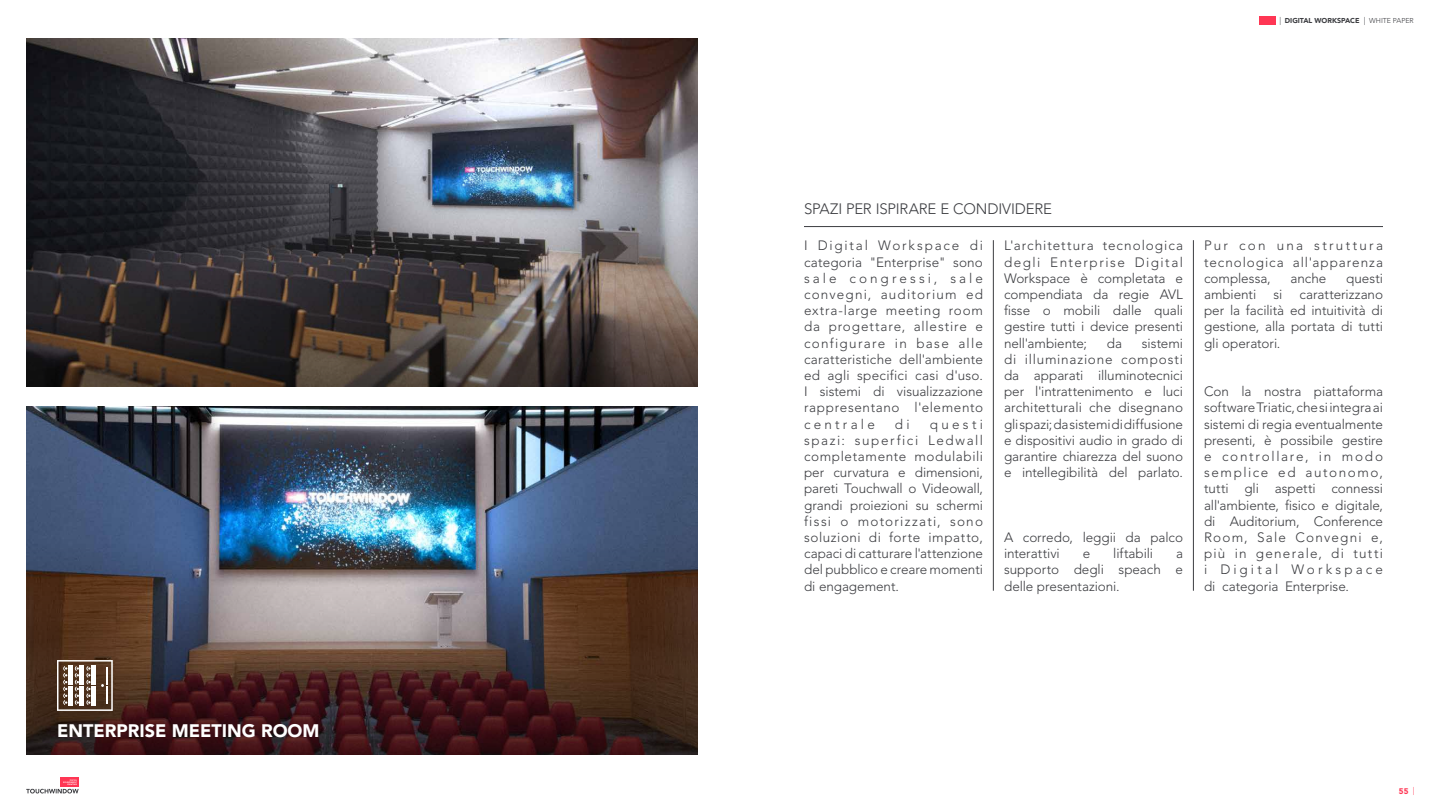
<style>
.page{position:relative;width:1440px;height:810px;background:#fff}
.page>*{position:absolute;margin:0;border:0;box-sizing:border-box;transform-origin:0 0}
.t1{font:900 18px "Avenir LT Std";color:#fff}
.t2{font:300 15px "Avenir LT Std";letter-spacing:-.015em;color:#3c3d41}
.t3{font:300 13.5px/16.2px "Avenir LT Std";letter-spacing:-.005em;color:#3c3d41;text-align:justify}
.t4{font:900 8.1px "Avenir LT Std";color:#ff3654}
.t5{font:900 7.05px "Avenir LT Std";color:#3c3d41}
.s1{font-weight:300;font-size:8.1px}
.s2{font-weight:300}
</style>
<div class="page">
<img style="left:26px;top:406px;width:672px;height:137px">
<img style="left:26px;top:38px;width:672px;height:124px">
<img style="left:26px;top:162px;width:672px;height:224px">
<img style="left:26px;top:543px;width:672px;height:211px">
<div style="left:1259px;top:16px;width:16px;height:8px;background:#ff3654"></div>
<div style="left:60px;top:777px;width:19px;height:10px;background:#ff3654"></div>
<svg style="left:26px;top:779px;width:53px;height:15px"></svg>
<hr style="left:804px;top:226px;width:579px;height:1px;background:#3c3d41">
<svg style="left:57px;top:660px;width:56px;height:51px"></svg>
<hr style="left:993px;top:240px;width:1px;height:351px;background:#3c3d41">
<hr style="left:1193px;top:240px;width:1px;height:351px;background:#3c3d41">
<h1 class="t1" style="left:57px;top:720px;width:264px">ENTERPRISE MEETING ROOM</h1>
<p class="t5" style="left:1279px;top:16px;width:136px"><span class="s1">|</span> DIGITAL WORKSPACE <span class="s1">|</span> <span class="s2">WHITE PAPER</span></p>
<p class="t2" style="left:804px;top:200px;width:249px">SPAZI PER ISPIRARE E CONDIVIDERE</p>
<p class="t3" style="left:804px;top:238px;width:181px">I Digital Workspace di categoria "Enterprise" sono sale congressi, sale convegni, auditorium ed extra-large meeting room da progettare, allestire e configurare in base alle caratteristiche dell'ambiente ed agli specifici casi d'uso.<br>I sistemi di visualizzazione rappresentano l'elemento centrale</p>
<p class="t3" style="left:1004px;top:238px;width:181px">L'architettura tecnologica degli Enterprise Digital Workspace è completata e compendiata da regie AVL fisse o mobili dalle quali gestire tutti i device presenti nell'ambiente;</p>
<p class="t3" style="left:1107px;top:335px;width:17px">da</p>
<p class="t3" style="left:1004px;top:335px;width:181px;text-indent:138px">sistemi di illuminazione composti da apparati illuminotecnici per l'intrattenimento e luci architetturali che disegnano gli spazi; da sistemi di diffusione e dispositivi audio in grado di garantire chiarezza del suono e intellegibilità del parlato.</p>
<p class="t3" style="left:895px;top:416px;width:16px">di</p>
<p class="t3" style="left:804px;top:416px;width:181px;text-indent:126px">questi spazi: superfici Ledwall completamente modulabili per curvatura e dimensioni, pareti Touchwall o Videowall, grandi proiezioni su schermi fissi o motorizzati, sono soluzioni di forte impatto, capaci di catturare l'attenzione del pubblico e creare momenti di engagement.</p>
<p class="t3" style="left:1004px;top:529px;width:181px">A corredo, leggii da palco interattivi</p>
<p class="t3" style="left:1083px;top:545px;width:9px">e</p>
<p class="t3" style="left:1113px;top:545px;width:41px">liftabili</p>
<p class="t3" style="left:1004px;top:545px;width:181px;text-indent:172px">a supporto degli speach e delle presentazioni.</p>
<p class="t3" style="left:1204px;top:238px;width:181px">Pur con una struttura tecnologica all'apparenza complessa,</p>
<p class="t3" style="left:1291px;top:270px;width:37px">anche</p>
<p class="t3" style="left:1346px;top:270px;width:38px">questi</p>
<p class="t3" style="left:1204px;top:286px;width:54px">ambienti</p>
<p class="t3" style="left:1273px;top:286px;width:10px">si</p>
<p class="t3" style="left:1204px;top:286px;width:180px;text-indent:95px">caratterizzano per la facilità ed intuitività di gestione, alla portata di tutti gli operatori.</p>
<p class="t3" style="left:1204px;top:383px;width:181px">Con la nostra piattaforma software Triatic, che si integra ai sistemi di regia eventualmente presenti, è possibile gestire e controllare, in modo semplice ed autonomo, tutti gli aspetti connessi all'ambiente, fisico e digitale, di Auditorium, Conference Room, Sale Convegni e, più in generale, di tutti i Digital Workspace di categoria Enterprise.</p>
<p class="t4" style="left:1399px;top:786px;width:17px">55 <span class="s2">|</span></p>
</div>
